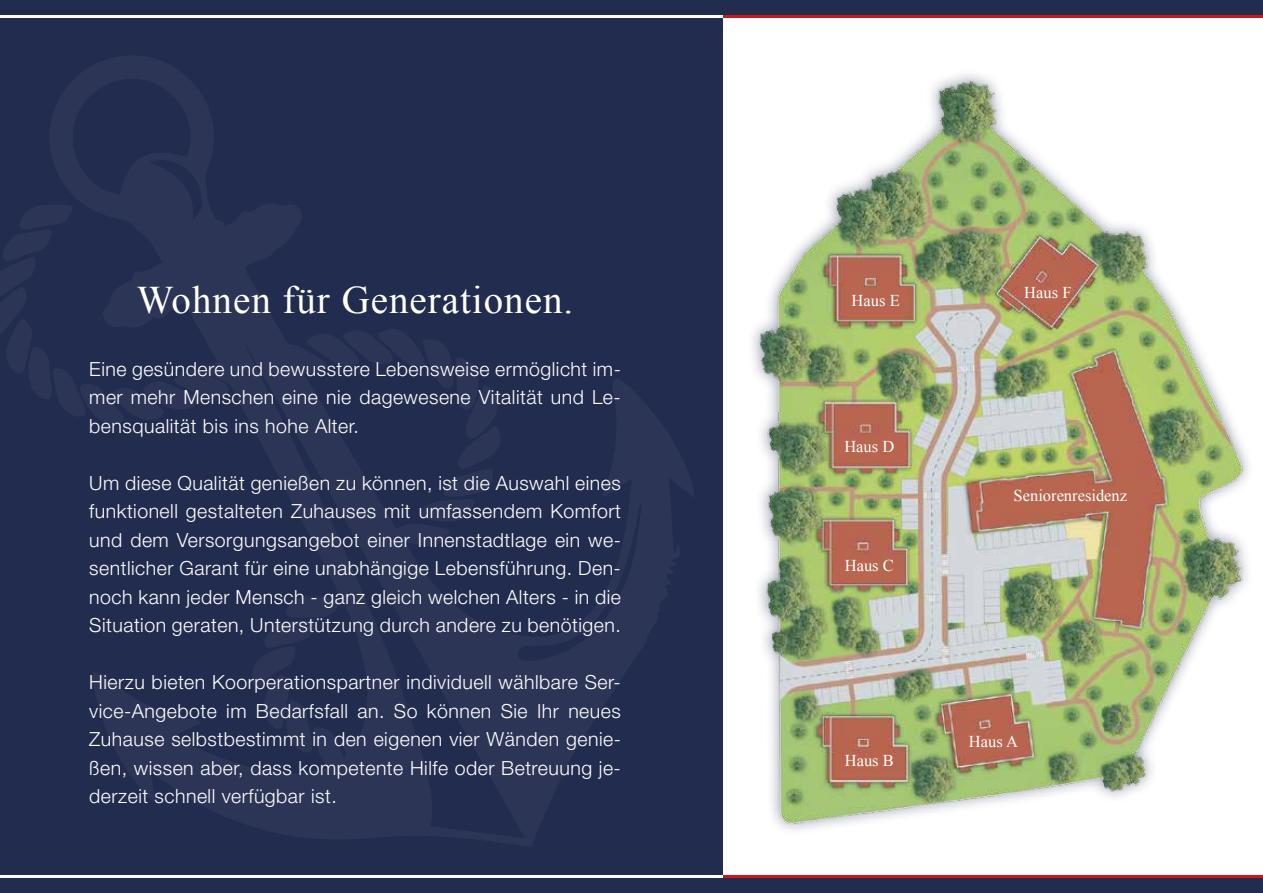
<style>
.page{position:relative;width:1263px;height:893px;background:#fff}
.page>*{position:absolute;margin:0;border:0;box-sizing:border-box;transform-origin:0 0}
.t1{font:39px "Times New Roman";letter-spacing:.025em;color:#fff}
.t2{font:300 19.5px/28.5px "Helvetica Neue";letter-spacing:.025em;color:#fff;text-align:justify}
.t3{font:16.5px "Times New Roman";color:#fff}
</style>
<div class="page">
<div style="left:0;top:0;width:723px;height:893px;background:#222c4e"></div>
<img style="left:759px;top:80px;width:490px;height:750px">
<div style="left:0;top:0;width:1263px;height:15px;background:#222c4e"></div>
<div style="left:0;top:878px;width:1263px;height:15px;background:#222c4e"></div>
<hr style="left:723px;top:875px;width:540px;height:3px;background:#cd171a">
<hr style="left:723px;top:15px;width:540px;height:3px;background:#cd171a">
<hr style="left:0;top:875px;width:723px;height:3px;background:#fff">
<hr style="left:0;top:15px;width:723px;height:3px;background:#fff">
<h1 class="t1" style="left:137px;top:274px;width:438px">Wohnen für Generationen.</h1>
<p class="t2" style="left:89px;top:354px;width:533px">Eine gesündere und bewusstere Lebensweise ermöglicht im&shy;mer mehr Menschen eine nie dagewesene Vitalität und Le&shy;bensqualität bis ins hohe Alter.</p>
<p class="t2" style="left:89px;top:468px;width:533px">Um diese Qualität genießen zu können, ist die Auswahl eines funktionell gestalteten Zuhauses mit umfassendem Komfort und dem Versorgungsangebot einer Innenstadtlage ein we&shy;sentlicher Garant für eine unabhängige Lebensführung. Den&shy;noch kann jeder Mensch - ganz gleich welchen Alters - in die Situation geraten, Unterstützung durch andere zu benötigen.</p>
<p class="t2" style="left:89px;top:668px;width:533px">Hierzu bieten Koorperationspartner individuell wählbare Ser&shy;vice-Angebote im Bedarfsfall an. So können Sie Ihr neues Zuhause selbstbestimmt in den eigenen vier Wänden genie&shy;ßen, wissen aber, dass kompetente Hilfe oder Betreuung je&shy;derzeit schnell verfügbar ist.</p>
<p class="t3" style="left:852px;top:289px;width:50px">Haus E</p>
<p class="t3" style="left:844px;top:435px;width:51px">Haus D</p>
<p class="t3" style="left:845px;top:554px;width:51px">Haus C</p>
<p class="t3" style="left:845px;top:750px;width:51px">Haus B</p>
<p class="t3" style="left:1024px;top:281px;width:49px">Haus F</p>
<p class="t3" style="left:1013px;top:485px;width:115px">Seniorenresidenz</p>
<p class="t3" style="left:969px;top:730px;width:51px">Haus A</p>
</div>
